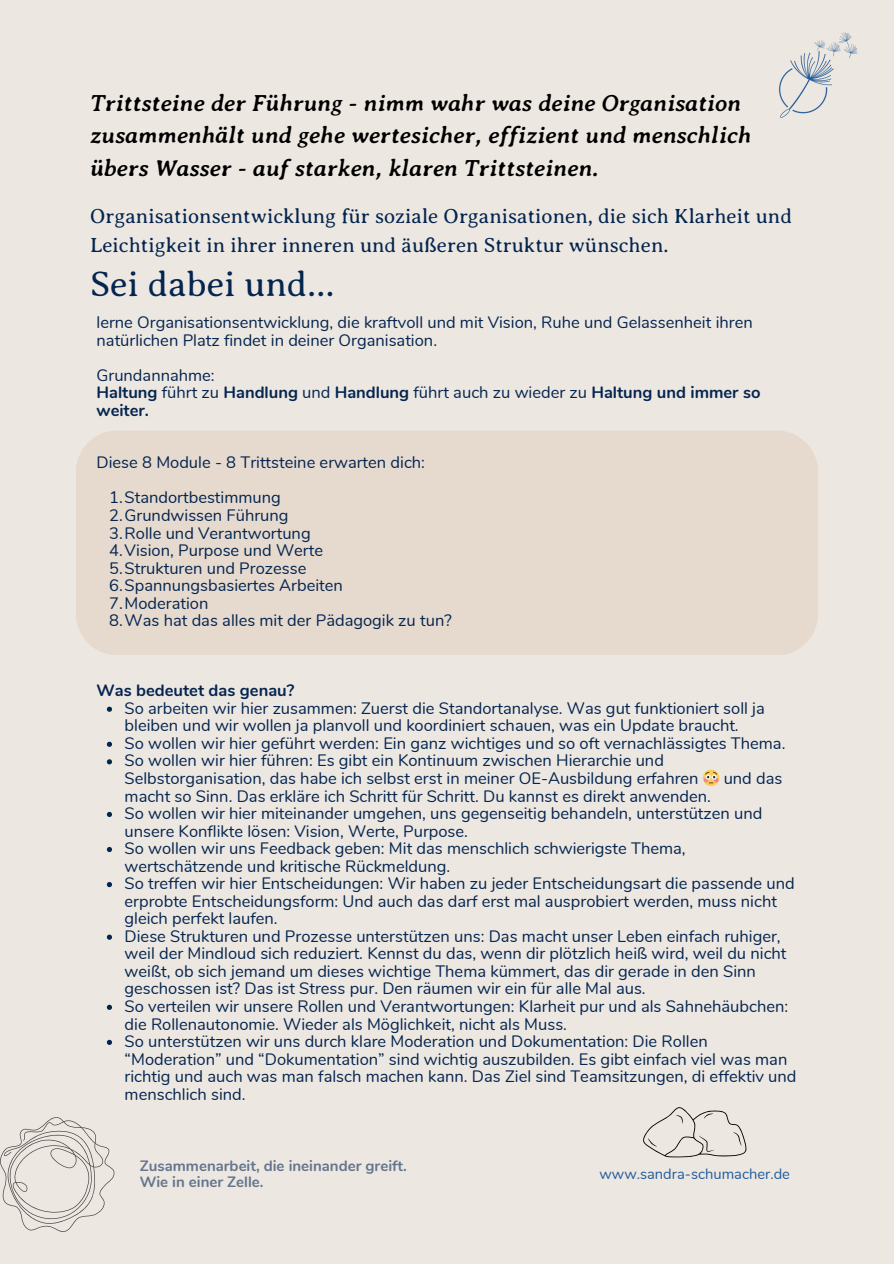
<style>
.page{position:relative;width:894px;height:1264px;background:#fff}
.page>*{position:absolute;margin:0;border:0;box-sizing:border-box;transform-origin:0 0}
.t1{font:300 35.7px "Averia Serif Libre";color:#04254f}
.t2{font:italic 700 24px/32.7px "Averia Serif Libre";color:#000}
.t3{font:300 20.55px/28.8px "Averia Serif Libre";color:#04254f}
.t4{font:16.5px/17.5px "Nunito";color:#04254f}
.t5{font:700 16.5px/17.5px "Nunito";color:#04254f}
.t6{font:700 15px/15.8px "Nunito";color:#63768d}
.t7{font:14.7px "Nunito";color:#1f5c9d}
.s1{font-weight:400}
</style>
<div class="page">
<div style="left:0;top:0;width:893px;height:1263px;background:#ede7e1"></div>
<div style="left:76px;top:430px;width:741px;height:225px;background:#e6d9ce"></div>
<svg style="left:107px;top:706px;width:5px;height:5px"></svg>
<svg style="left:107px;top:741px;width:5px;height:6px"></svg>
<svg style="left:107px;top:759px;width:5px;height:5px"></svg>
<svg style="left:107px;top:811px;width:5px;height:6px"></svg>
<svg style="left:107px;top:847px;width:5px;height:5px"></svg>
<svg style="left:107px;top:882px;width:5px;height:5px"></svg>
<svg style="left:107px;top:934px;width:5px;height:5px"></svg>
<svg style="left:107px;top:1004px;width:5px;height:5px"></svg>
<svg style="left:107px;top:1039px;width:5px;height:5px"></svg>
<img style="left:779px;top:32px;width:79px;height:86px">
<svg style="left:643px;top:1107px;width:103px;height:50px"></svg>
<svg style="left:0;top:1117px;width:114px;height:114px"></svg>
<h2 class="t2" style="left:90px;top:86px;width:662px">Trittsteine der Führung - nimm wahr was deine Organisation zusammenhält und gehe wertesicher, effizient und menschlich übers Wasser - auf starken, klaren Trittsteinen.</h2>
<p class="t3" style="left:90px;top:201px;width:703px">Organisationsentwicklung für soziale Organisationen, die sich Klarheit und<br>Leichtigkeit in ihrer inneren und äußeren Struktur wünschen.</p>
<h1 class="t1" style="left:90px;top:264px;width:246px">Sei dabei und…</h1>
<p class="t4" style="left:96px;top:313px;width:657px">lerne Organisationsentwicklung, die kraftvoll und mit Vision, Ruhe und Gelassenheit ihren natürlichen Platz findet in deiner Organisation.</p>
<p class="t5" style="left:96px;top:365px;width:665px"><span class="s1">Grundannahme:<br></span>Haltung <span class="s1">führt zu</span> Handlung <span class="s1">und</span> Handlung <span class="s1">führt auch zu wieder zu</span> Haltung und immer so weiter.</p>
<p class="t4" style="left:109px;top:444px;width:317px;line-height:35.1px;text-indent:-13px">Diese 8 Module - 8 Trittsteine erwarten dich:<br>1.Standortbestimmung</p>
<p class="t4" style="left:109px;top:505px;width:344px">2.Grundwissen Führung<br>3.Rolle und Verantwortung<br>4.Vision, Purpose und Werte<br>5.Strukturen und Prozesse<br>6.Spannungsbasiertes Arbeiten<br>7.Moderation<br>8.Was hat das alles mit der Pädagogik zu tun?</p>
<p class="t5" style="left:96px;top:681px;width:199px">Was bedeutet das genau?</p>
<p class="t4" style="left:125px;top:698px;width:662px">So arbeiten wir hier zusammen: Zuerst die Standortanalyse. Was gut funktioniert soll ja bleiben und wir wollen ja planvoll und koordiniert schauen, was ein Update braucht.<br>So wollen wir hier geführt werden: Ein ganz wichtiges und so oft vernachlässigtes Thema.<br>So wollen wir hier führen: Es gibt ein Kontinuum zwischen Hierarchie und Selbstorganisation, das habe ich selbst erst in meiner OE-Ausbildung erfahren</p>
<p class="t4" style="left:723px;top:768px;width:60px">und das</p>
<p class="t4" style="left:125px;top:786px;width:673px">macht so Sinn. Das erkläre ich Schritt für Schritt. Du kannst es direkt anwenden.<br>So wollen wir hier miteinander umgehen, uns gegenseitig behandeln, unterstützen und unsere Konflikte lösen: Vision, Werte, Purpose.<br>So wollen wir uns Feedback geben: Mit das menschlich schwierigste Thema, wertschätzende und kritische Rückmeldung.<br>So treffen wir hier Entscheidungen: Wir haben zu jeder Entscheidungsart die passende und erprobte Entscheidungsform: Und auch das darf erst mal ausprobiert werden, muss nicht gleich perfekt laufen.<br>Diese Strukturen und Prozesse unterstützen uns: Das macht unser Leben einfach ruhiger, weil der Mindloud sich reduziert. Kennst du das, wenn dir plötzlich heiß wird, weil du nicht weißt, ob sich jemand um dieses wichtige Thema kümmert, das dir gerade in den Sinn geschossen ist? Das ist Stress pur. Den räumen wir ein für alle Mal aus.<br>So verteilen wir unsere Rollen und Verantwortungen: Klarheit pur und als Sahnehäubchen: die Rollenautonomie. Wieder als Möglichkeit, nicht als Muss.<br>So unterstützen wir uns durch klare Moderation und Dokumentation: Die Rollen “Moderation” und “Dokumentation” sind wichtig auszubilden. Es gibt einfach viel was man richtig und auch was man falsch machen kann. Das Ziel sind Teamsitzungen, di effektiv und menschlich sind.</p>
<p class="t6" style="left:140px;top:1157px;width:268px">Zusammenarbeit, die ineinander greift.<br>Wie in einer Zelle.</p>
<p class="t7" style="left:599px;top:1163px;width:192px">www.sandra-schumacher.de</p>
</div>
